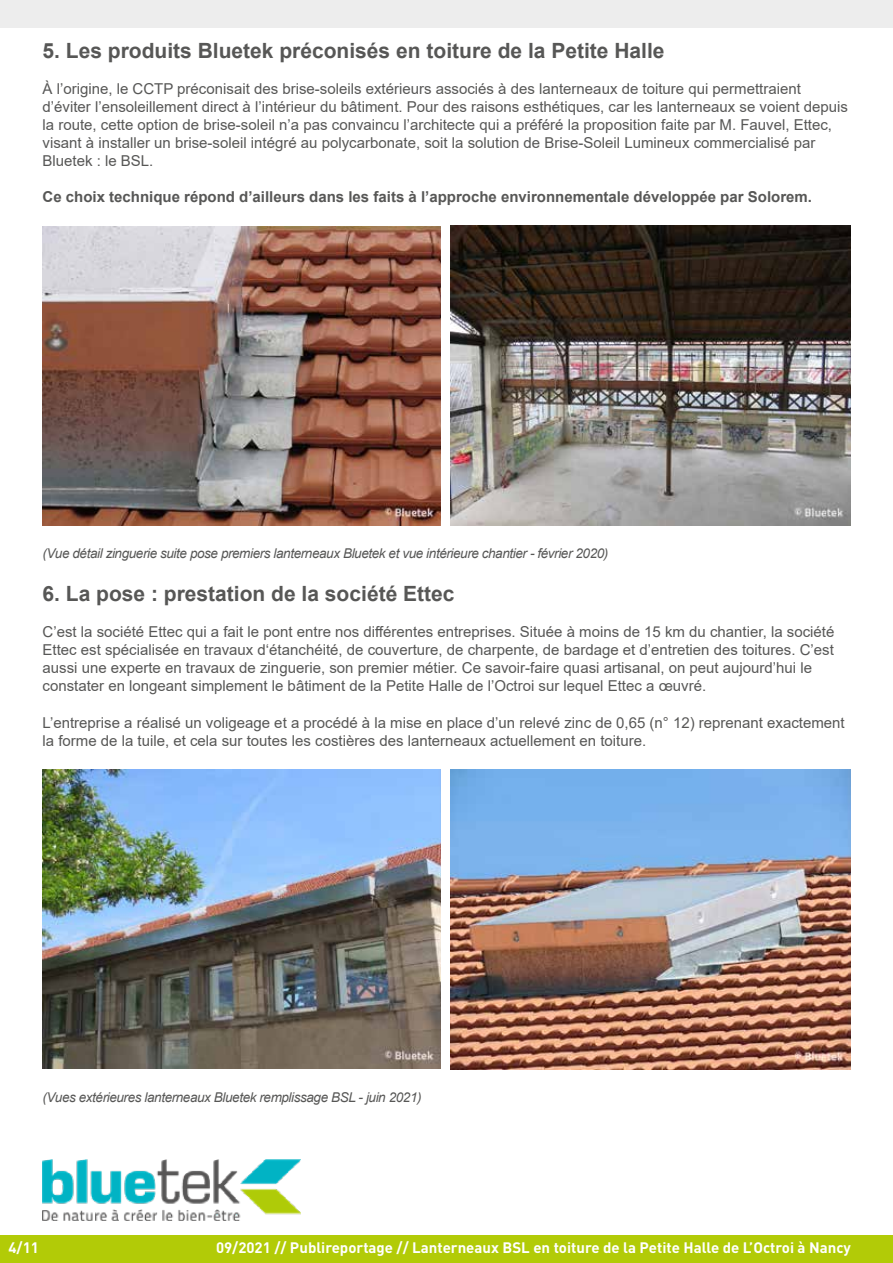
<style>
.page{position:relative;width:893px;height:1263px;background:#fff}
.page>*{position:absolute;margin:0;border:0;box-sizing:border-box;transform-origin:0 0}
.t1{font:700 21px "Arial";color:#575756}
.t2{font:15px/18px "Arial";color:#575756}
.t3{font:700 15px "Arial";color:#575756}
.t4{font:700 15px "DIN Pro";color:#fff}
.t5{font:italic 13.5px "Arial";letter-spacing:-.03em;color:#575756}
</style>
<div class="page">
<div style="left:0;top:0;width:893px;height:28px;background:#ededed"></div>
<div style="left:0;top:1235px;width:893px;height:28px;background:#b2cb07"></div>
<img style="left:43px;top:1159px;width:257px;height:61px">
<img style="left:43px;top:227px;width:397px;height:298px">
<img style="left:451px;top:225px;width:399px;height:300px">
<img style="left:43px;top:770px;width:397px;height:298px">
<img style="left:451px;top:770px;width:399px;height:300px">
<h1 class="t1" style="left:43px;top:36px;width:624px">5. Les produits Bluetek préconisés en toiture de la Petite Halle</h1>
<p class="t2" style="left:43px;top:79px;width:807px">À l’origine, le CCTP préconisait des brise-soleils extérieurs associés à des lanterneaux de toiture qui permettraient d’éviter l’ensoleillement direct à l’intérieur du bâtiment. Pour des raisons esthétiques, car les lanterneaux se voient depuis la route, cette option de brise-soleil n’a pas convaincu l’architecte qui a préféré la proposition faite par M. Fauvel, Ettec, visant à installer un brise-soleil intégré au polycarbonate, soit la solution de Brise-Soleil Lumineux commercialisé par Bluetek : le BSL.</p>
<p class="t3" style="left:43px;top:186px;width:771px">Ce choix technique répond d’ailleurs dans les faits à l’approche environnementale développée par Solorem.</p>
<p class="t5" style="left:43px;top:545px;width:567px">(Vue détail zinguerie suite pose premiers lanterneaux Bluetek et vue intérieure chantier - février 2020)</p>
<h1 class="t1" style="left:43px;top:579px;width:413px">6. La pose : prestation de la société Ettec</h1>
<p class="t2" style="left:43px;top:623px;width:793px">C’est la société Ettec qui a fait le pont entre nos différentes entreprises. Située à moins de 15 km du chantier, la société Ettec est spécialisée en travaux d‘étanchéité, de couverture, de charpente, de bardage et d’entretien des toitures. C’est aussi une experte en travaux de zinguerie, son premier métier. Ce savoir-faire quasi artisanal, on peut aujourd’hui le constater en longeant simplement le bâtiment de la Petite Halle de l’Octroi sur lequel Ettec a œuvré.</p>
<p class="t2" style="left:43px;top:713px;width:804px">L’entreprise a réalisé un voligeage et a procédé à la mise en place d’un relevé zinc de 0,65 (n° 12) reprenant exactement la forme de la tuile, et cela sur toutes les costières des lanterneaux actuellement en toiture.</p>
<p class="t5" style="left:43px;top:1088px;width:381px">(Vues extérieures lanterneaux Bluetek remplissage BSL - juin 2021)</p>
<p class="t4" style="left:9px;top:1237px;width:32px">4/11</p>
<p class="t4" style="left:216px;top:1237px;width:636px">09/2021 // Publireportage // Lanterneaux BSL en toiture de la Petite Halle de L’Octroi à Nancy</p>
</div>
